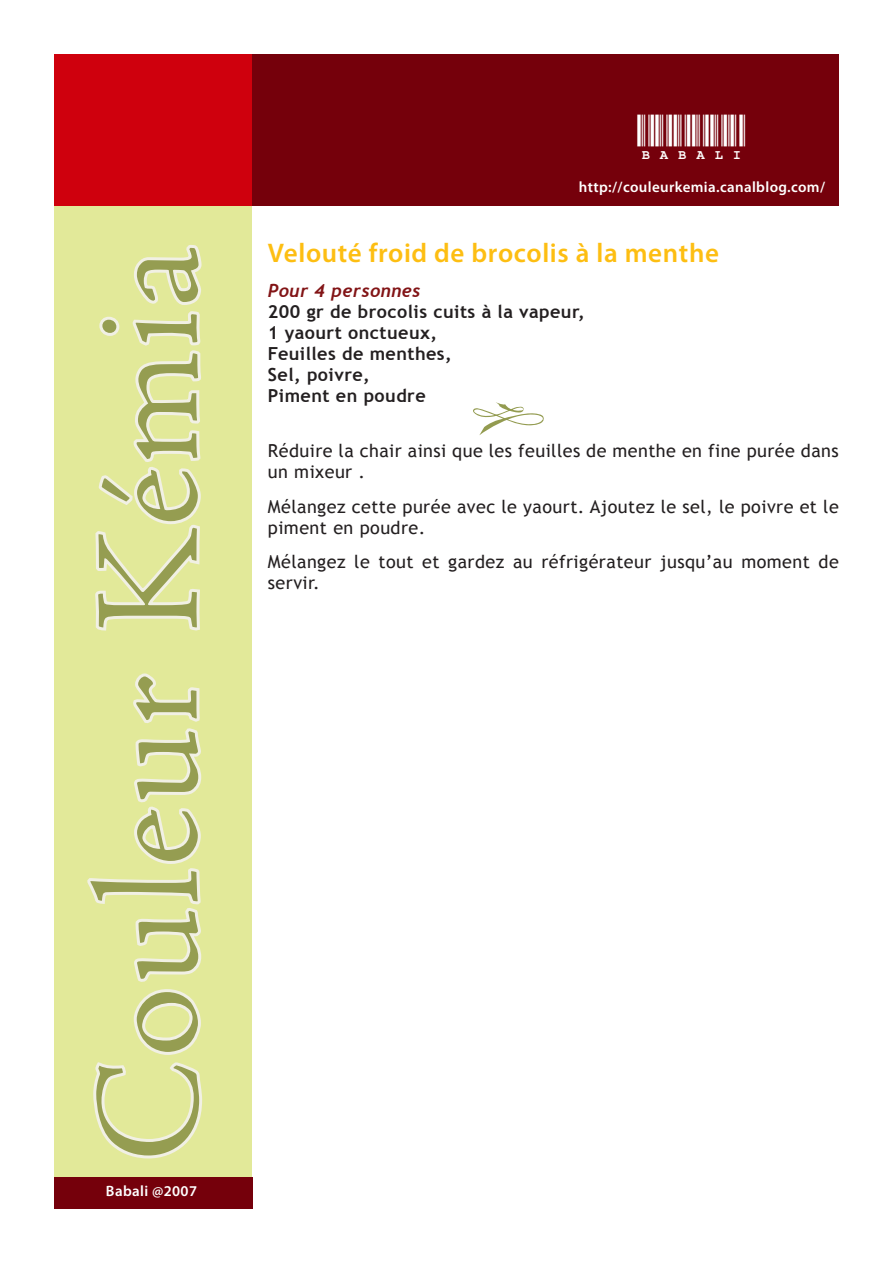
<style>
.page{position:relative;width:893px;height:1263px;background:#fff}
.page>*{position:absolute;margin:0;border:0;box-sizing:border-box;transform-origin:0 0}
.Title_Outline{font:300 150px "Adobe Jenson Pro";letter-spacing:.025em;color:#959d51}
.Head_1{font:600 27px "Myriad Pro";letter-spacing:.025em;color:#fdbe12}
.Body{font:21px "CIA Code 39 Medium Text Regular";letter-spacing:.025em;color:#fff}
.Body-2{font:18px/21px "Trebuchet MS";letter-spacing:.025em;color:#231f20}
.Body-3{font:700 18px/21px "Trebuchet MS";letter-spacing:.025em;color:#231f20}
.Address{font:600 15px "Myriad Pro";letter-spacing:.025em;color:#fff}
.s1{font-family:"Trebuchet";font-style:italic;color:#821416}
</style>
<div class="page">
<div style="left:54px;top:54px;width:785px;height:152px;background:#75000b"></div>
<svg style="left:54px;top:54px;width:198px;height:1123px;background:#ddad75"></svg>
<div style="left:54px;top:1177px;width:198px;height:32px;background:#75000b"></div>
<svg style="left:84px;top:670px;width:121px;height:491px;background:#e5eaaa"></svg>
<svg style="left:90px;top:245px;width:115px;height:388px;background:#e6eaae"></svg>
<svg style="left:474px;top:402px;width:70px;height:33px"></svg>
<p class="Title_Outline" style="left:65px;top:1162px;width:916px;rotate:-90deg">Couleur Kémia</p>
<p class="Address" style="left:106px;top:1182px;width:93px">Babali @2007</p>
<p class="Body" style="left:637px;top:140px;width:110px">BABALI</p>
<p class="Address" style="left:579px;top:177px;width:248px">http://couleurkemia.canalblog.com/</p>
<p class="Head_1" style="left:268px;top:236px;width:453px">Velouté froid de brocolis à la menthe</p>
<p class="Body-3" style="left:268px;top:280px;width:318px"><span class="s1">Pour 4 personnes<br></span>200 gr de brocolis cuits à la vapeur,<br>1 yaourt onctueux,<br>Feuilles de menthes,<br>Sel, poivre,<br>Piment en poudre</p>
<p class="Body-2" style="left:268px;top:441px;width:572px">Réduire la chair ainsi que les feuilles de menthe en fine purée dans un mixeur .</p>
<p class="Body-2" style="left:268px;top:496px;width:572px">Mélangez cette purée avec le yaourt. Ajoutez le sel, le poivre et le piment en poudre.</p>
<p class="Body-2" style="left:268px;top:552px;width:572px">Mélangez le tout et gardez au réfrigérateur jusqu’au moment de servir.</p>
</div>
